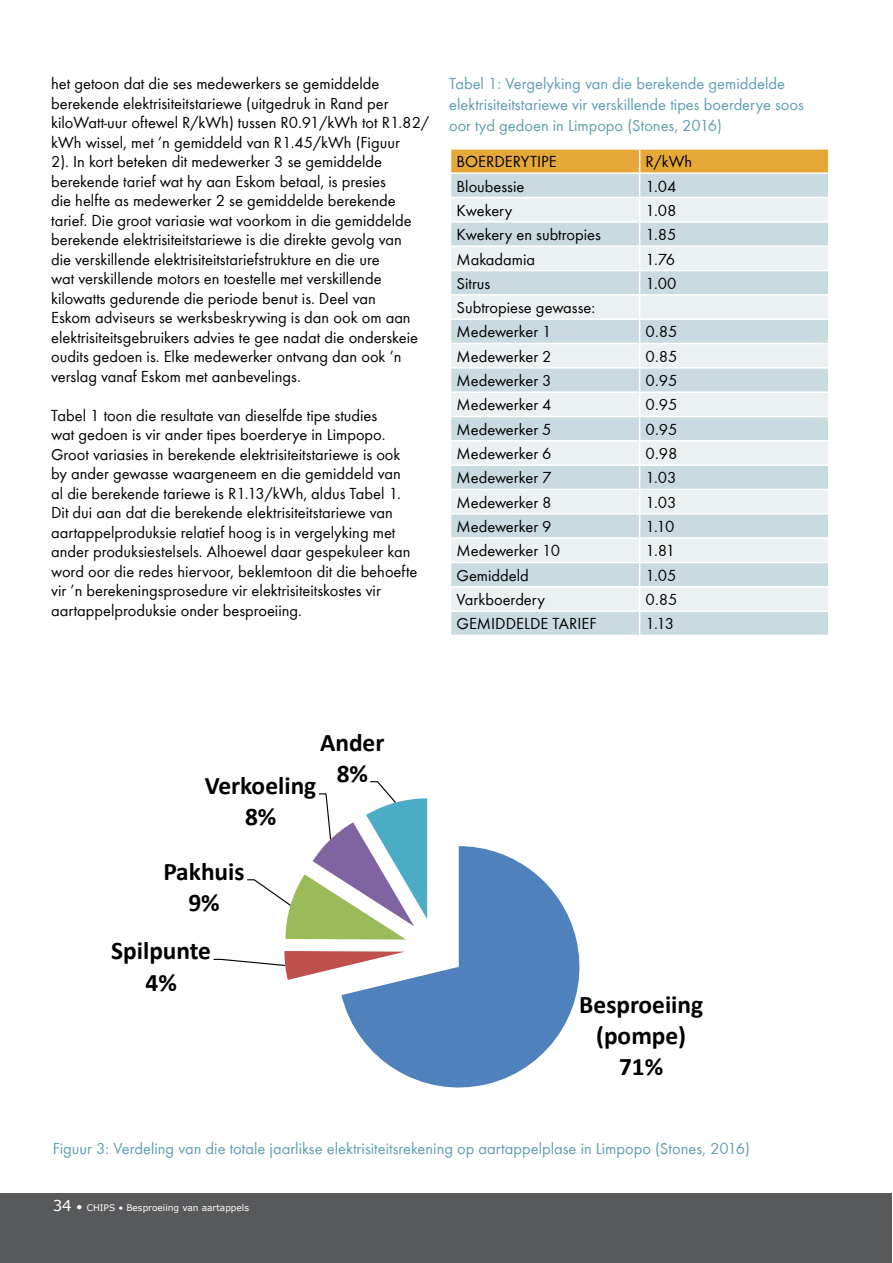
<style>
.page{position:relative;width:893px;height:1263px;background:#fff}
.page>*{position:absolute;margin:0;border:0;box-sizing:border-box;transform-origin:0 0}
.t1{font:700 25.35px/31px "Calibri";color:#000;text-align:center}
.t2{font:16.5px/19.5px "Bright";color:#000}
.t3{font:16.5px/21px "Bright";color:#5d9eb1}
.t4{font:9px "MS Reference Sans Serif";color:#fff}
.s1{font-size:15px}
.s2{font-size:12px}
</style>
<div class="page">
<div style="left:0;top:1193px;width:892px;height:70px;background:#58595b"></div>
<svg style="left:450px;top:149px;width:379px;height:486px;background:#dce3e2"></svg>
<svg style="left:213px;top:781px;width:367px;height:307px"></svg>
<p class="t2" style="left:51px;top:74px;width:379px">het getoon dat die ses medewerkers se gemiddelde berekende elektrisiteitstariewe (uitgedruk in Rand per kiloWatt-uur oftewel R/kWh) tussen R0.91/kWh tot R1.82/ kWh wissel, met ’n gemiddeld van R1.45/kWh (Figuur<br>2). In kort beteken dit medewerker 3 se gemiddelde berekende tarief wat hy aan Eskom betaal, is presies<br>die helfte as medewerker 2 se gemiddelde berekende tarief. Die groot variasie wat voorkom in die gemiddelde berekende elektrisiteitstariewe is die direkte gevolg van<br>die verskillende elektrisiteitstariefstrukture en die ure<br>wat verskillende motors en toestelle met verskillende kilowatts gedurende die periode benut is. Deel van<br>Eskom adviseurs se werksbeskrywing is dan ook om aan elektrisiteitsgebruikers advies te gee nadat die onderskeie oudits gedoen is. Elke medewerker ontvang dan ook ’n verslag vanaf Eskom met aanbevelings.</p>
<p class="t2" style="left:51px;top:406px;width:368px">Tabel 1 toon die resultate van dieselfde tipe studies<br>wat gedoen is vir ander tipes boerderye in Limpopo.<br>Groot variasies in berekende elektrisiteitstariewe is ook by ander gewasse waargeneem en die gemiddeld van<br>al die berekende tariewe is R1.13/kWh, aldus Tabel 1.<br>Dit dui aan dat die berekende elektrisiteitstariewe van aartappelproduksie relatief hoog is in vergelyking met ander produksiestelsels. Alhoewel daar gespekuleer kan word oor die redes hiervoor, beklemtoon dit die behoefte vir ’n berekeningsprosedure vir elektrisiteitskostes vir aartappelproduksie onder besproeiing.</p>
<p class="t3" style="left:449px;top:73px;width:356px">Tabel 1: Vergelyking van die berekende gemiddelde elektrisiteitstariewe vir verskillende tipes boerderye soos oor tyd gedoen in Limpopo (Stones, 2016)</p>
<p class="t2" style="left:456px;top:152px;width:102px">BOERDERYTIPE</p>
<p class="t2" style="left:646px;top:152px;width:48px">R/kWh</p>
<p class="t2" style="left:456px;top:176px;width:69px">Bloubessie</p>
<p class="t2" style="left:646px;top:176px;width:32px">1.04</p>
<p class="t2" style="left:456px;top:201px;width:57px">Kwekery</p>
<p class="t2" style="left:646px;top:201px;width:32px">1.08</p>
<p class="t2" style="left:456px;top:225px;width:146px">Kwekery en subtropies</p>
<p class="t2" style="left:646px;top:225px;width:32px">1.85</p>
<p class="t2" style="left:456px;top:249px;width:80px">Makadamia</p>
<p class="t2" style="left:646px;top:249px;width:31px">1.76</p>
<p class="t2" style="left:456px;top:274px;width:35px">Sitrus</p>
<p class="t2" style="left:646px;top:274px;width:32px">1.00</p>
<p class="t2" style="left:456px;top:296px;width:140px;line-height:24.3px">Subtropiese gewasse:<br>Medewerker 1</p>
<p class="t2" style="left:646px;top:322px;width:33px">0.85</p>
<p class="t2" style="left:456px;top:347px;width:97px">Medewerker 2</p>
<p class="t2" style="left:646px;top:347px;width:33px">0.85</p>
<p class="t2" style="left:456px;top:371px;width:97px">Medewerker 3</p>
<p class="t2" style="left:646px;top:371px;width:33px">0.95</p>
<p class="t2" style="left:456px;top:395px;width:97px">Medewerker 4</p>
<p class="t2" style="left:646px;top:395px;width:33px">0.95</p>
<p class="t2" style="left:456px;top:420px;width:97px">Medewerker 5</p>
<p class="t2" style="left:646px;top:420px;width:33px">0.95</p>
<p class="t2" style="left:456px;top:444px;width:97px">Medewerker 6</p>
<p class="t2" style="left:646px;top:444px;width:33px">0.98</p>
<p class="t2" style="left:456px;top:468px;width:97px">Medewerker 7</p>
<p class="t2" style="left:646px;top:468px;width:32px">1.03</p>
<p class="t2" style="left:456px;top:492px;width:97px">Medewerker 8</p>
<p class="t2" style="left:646px;top:492px;width:32px">1.03</p>
<p class="t2" style="left:456px;top:517px;width:97px">Medewerker 9</p>
<p class="t2" style="left:646px;top:517px;width:30px">1.10</p>
<p class="t2" style="left:456px;top:541px;width:105px">Medewerker 10</p>
<p class="t2" style="left:646px;top:541px;width:31px">1.81</p>
<p class="t2" style="left:456px;top:565px;width:74px">Gemiddeld</p>
<p class="t2" style="left:646px;top:565px;width:32px">1.05</p>
<p class="t2" style="left:456px;top:590px;width:90px">Varkboerdery</p>
<p class="t2" style="left:646px;top:590px;width:33px">0.85</p>
<p class="t2" style="left:456px;top:614px;width:142px">GEMIDDELDE TARIEF</p>
<p class="t2" style="left:646px;top:614px;width:30px">1.13</p>
<h1 class="t1" style="left:320px;top:726px;width:66px">Ander<br>8%</h1>
<h1 class="t1" style="left:205px;top:769px;width:113px">Verkoeling<br>8%</h1>
<h1 class="t1" style="left:163px;top:855px;width:83px">Pakhuis<br>9%</h1>
<h1 class="t1" style="left:111px;top:935px;width:101px">Spilpunte<br>4%</h1>
<h1 class="t1" style="left:579px;top:988px;width:125px">Besproeiing (pompe)<br>71%</h1>
<p class="t3" style="left:53px;top:1137px;width:699px">Figuur 3: Verdeling van die totale jaarlikse elektrisiteitsrekening op aartappelplase in Limpopo (Stones, 2016)</p>
<p class="t4" style="left:53px;top:1201px;width:198px"><span class="s1">34</span> <span class="s2">•</span> CHIPS • Besproeiing van aartappels</p>
</div>
